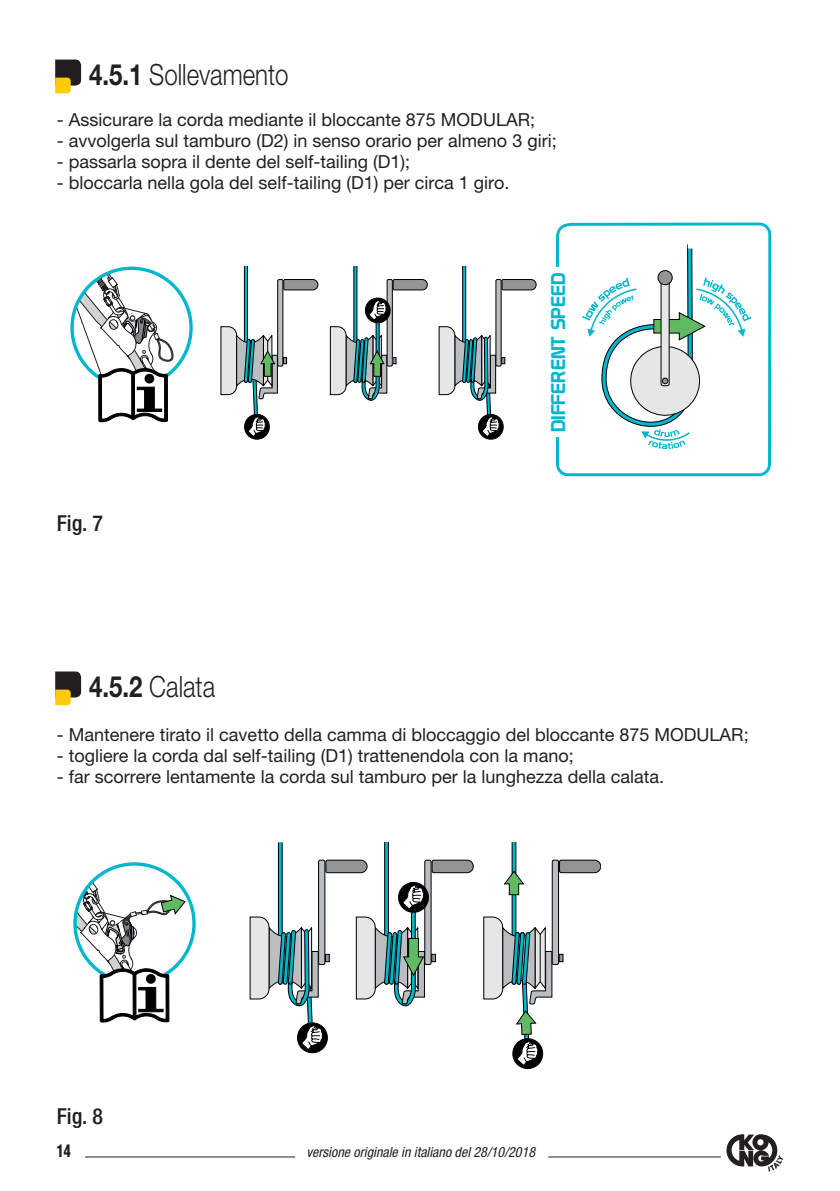
<style>
.page{position:relative;width:840px;height:1191px;background:#fff}
.page>*{position:absolute;margin:0;border:0;box-sizing:border-box;transform-origin:0 0}
.t1{font:300 29.2px "Helvetica Neue LT Pro";color:#231f20;scale:.82 1}
.t2{font:500 condensed 22px "Helvetica Neue LT Pro";color:#231f20}
.t3{font:19.4px "Prototype";color:#00b7ce}
.testo{font:18px "Helvetica Neue LT Pro";color:#231f20}
.t4{font:900 condensed 17px "Helvetica LT Std";color:#231f20;scale:.82 1}
.t5{font:italic condensed 14px "Helvetica Neue LT Pro";color:#231f20}
.s1{font-weight:700}
</style>
<div class="page">
<hr style="left:85px;top:1156px;width:210px;height:1px;background:#231f20">
<svg style="left:726px;top:1134px;width:56px;height:37px"></svg>
<hr style="left:548px;top:1156px;width:172px;height:1px;background:#231f20">
<div style="left:244px;top:261px;width:3px;height:121px;border:1px solid #000001;border-radius:2px"></div>
<svg style="left:283px;top:279px;width:35px;height:11px"></svg>
<div style="left:277px;top:279px;width:6px;height:87px;background:#babec1"></div>
<div style="left:277px;top:279px;width:6px;height:87px;border:1px solid #000001"></div>
<div style="left:241px;top:260px;width:9px;height:5px;background:#fff"></div>
<svg style="left:283px;top:357px;width:3px;height:7px"></svg>
<div style="left:462px;top:261px;width:3px;height:121px;border:1px solid #000001;border-radius:2px"></div>
<svg style="left:501px;top:279px;width:35px;height:11px"></svg>
<div style="left:495px;top:279px;width:6px;height:87px;background:#babec1"></div>
<div style="left:495px;top:279px;width:6px;height:87px;border:1px solid #000001"></div>
<div style="left:459px;top:260px;width:9px;height:5px;background:#fff"></div>
<svg style="left:438px;top:326px;width:66px;height:114px"></svg>
<div style="left:353px;top:261px;width:4px;height:121px;border:1px solid #000001;border-radius:2px"></div>
<svg style="left:392px;top:279px;width:35px;height:11px"></svg>
<div style="left:387px;top:279px;width:5px;height:87px;background:#babec1"></div>
<div style="left:387px;top:279px;width:5px;height:87px;border:1px solid #000001"></div>
<div style="left:351px;top:260px;width:8px;height:5px;background:#fff"></div>
<svg style="left:556px;top:222px;width:214px;height:254px"></svg>
<div style="left:546px;top:267px;width:23px;height:170px;background:#fff"></div>
<svg style="left:582px;top:244px;width:168px;height:205px"></svg>
<svg style="left:330px;top:296px;width:66px;height:105px"></svg>
<svg style="left:220px;top:326px;width:57px;height:114px"></svg>
<svg style="left:72px;top:266px;width:101px;height:157px"></svg>
<div style="left:278px;top:838px;width:4px;height:146px;border:1px solid #000001;border-radius:2px"></div>
<svg style="left:325px;top:859px;width:42px;height:14px"></svg>
<div style="left:318px;top:860px;width:7px;height:104px;background:#babec1;border-radius:2px"></div>
<div style="left:318px;top:860px;width:7px;height:104px;border:1px solid #000001;border-radius:2px"></div>
<div style="left:275px;top:835px;width:10px;height:7px;background:#fff"></div>
<svg style="left:249px;top:916px;width:80px;height:138px"></svg>
<div style="left:384px;top:838px;width:4px;height:146px;border:1px solid #000001;border-radius:2px"></div>
<svg style="left:431px;top:859px;width:42px;height:14px"></svg>
<div style="left:424px;top:860px;width:7px;height:104px;background:#babec1;border-radius:2px"></div>
<div style="left:424px;top:860px;width:7px;height:104px;border:1px solid #000001;border-radius:2px"></div>
<div style="left:382px;top:835px;width:11px;height:7px;background:#fff"></div>
<hr style="left:512px;top:838px;width:3px;height:146px;background:#00b7ce;border-radius:2px">
<div style="left:511px;top:838px;width:5px;height:146px;border:1px solid #000001;border-radius:2px"></div>
<svg style="left:559px;top:859px;width:41px;height:14px"></svg>
<div style="left:552px;top:860px;width:6px;height:104px;background:#babec1;border-radius:2px"></div>
<div style="left:551px;top:860px;width:7px;height:104px;border:1px solid #000001;border-radius:2px"></div>
<div style="left:510px;top:835px;width:10px;height:7px;background:#fff"></div>
<div style="left:558px;top:954px;width:5px;height:8px;border:1px solid #000001"></div>
<svg style="left:355px;top:880px;width:80px;height:127px"></svg>
<svg style="left:483px;top:916px;width:69px;height:152px"></svg>
<svg style="left:504px;top:871px;width:19px;height:24px"></svg>
<svg style="left:76px;top:862px;width:109px;height:161px"></svg>
<svg style="left:55px;top:60px;width:26px;height:33px"></svg>
<svg style="left:55px;top:671px;width:26px;height:34px"></svg>
<p class="t1" style="left:89px;top:56px;width:244px"><span class="s1">4.5.1</span> Sollevamento</p>
<p class="testo" style="left:57px;top:109px;width:479px">- Assicurare la corda mediante il bloccante 875 MODULAR;</p>
<p class="testo" style="left:57px;top:130px;width:501px">- avvolgerla sul tamburo (D2) in senso orario per almeno 3 giri;</p>
<p class="testo" style="left:57px;top:151px;width:355px">- passarla sopra il dente del self-tailing (D1);</p>
<p class="testo" style="left:57px;top:172px;width:454px">- bloccarla nella gola del self-tailing (D1) per circa 1 giro.</p>
<p class="t2" style="left:57px;top:510px;width:48px">Fig. 7</p>
<p class="t1" style="left:89px;top:668px;width:155px"><span class="s1">4.5.2</span> Calata</p>
<p class="t3" style="left:546px;top:432px;width:162px;rotate:-90deg">DIFFERENT SPEED</p>
<p class="testo" style="left:57px;top:723px;width:693px">- Mantenere tirato il cavetto della camma di bloccaggio del bloccante 875 MODULAR;</p>
<p class="testo" style="left:57px;top:744px;width:518px">- togliere la corda dal self-tailing (D1) trattenendola con la mano;</p>
<p class="testo" style="left:57px;top:765px;width:608px">- far scorrere lentamente la corda sul tamburo per la lunghezza della calata.</p>
<p class="t2" style="left:57px;top:1103px;width:48px">Fig. 8</p>
<p class="t4" style="left:57px;top:1140px;width:19px">14</p>
<p class="t5" style="left:306px;top:1143px;width:230px">versione originale in italiano del 28/10/2018</p>
</div>
